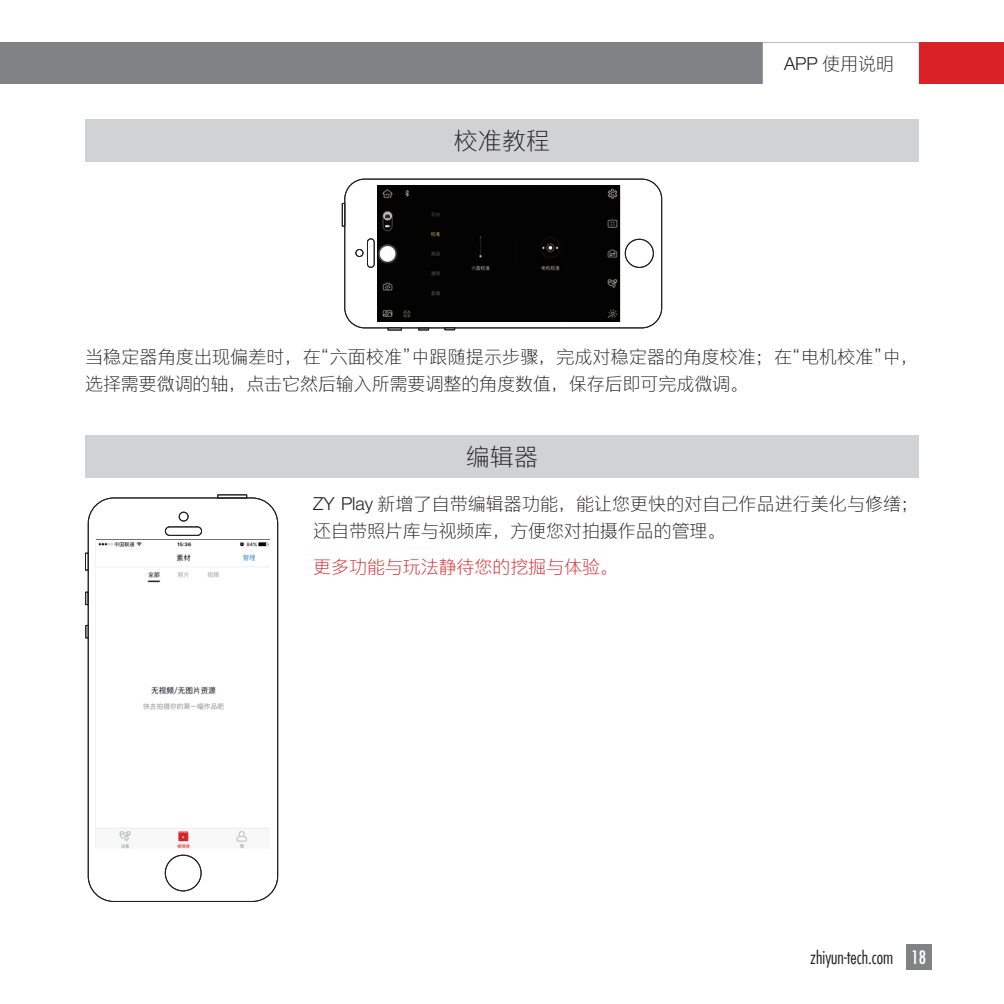
<style>
.page{position:relative;width:1004px;height:1004px;background:#fff}
.page>*{position:absolute;margin:0;border:0;box-sizing:border-box;transform-origin:0 0}
.标题1{font:24px "M Ying Hei PRC W3";color:#231f20}
.正文无段前段后{font:18px/27px "M Ying Hei PRC W3";color:#231f20}
.t1{font:300 condensed 18px "Futura LT";color:#231f20}
.红色字体{font:18px "M Ying Hei PRC W3";letter-spacing:-.005em;color:#da2128}
.页码{font:18px "M Ying Hei PRC W3";letter-spacing:-.005em;color:#231f20}
.s1{font-weight:400;color:#fff}
</style>
<div class="page">
<div style="left:918px;top:43px;width:85px;height:41px;background:#da2128"></div>
<div style="left:906px;top:944px;width:25px;height:25px;background:#808285"></div>
<div style="left:0;top:43px;width:918px;height:41px;background:#808285"></div>
<div style="left:762px;top:43px;width:156px;height:41px;background:#fff"></div>
<div style="left:85px;top:119px;width:833px;height:43px;background:#d1d2d4"></div>
<div style="left:85px;top:435px;width:833px;height:42px;background:#d1d2d4"></div>
<div style="left:88px;top:497px;width:190px;height:404px;border:1px solid #231f20;border-radius:26px"></div>
<div style="left:179px;top:512px;width:9px;height:9px;border:1px solid #231f20;border-radius:50%"></div>
<div style="left:165px;top:526px;width:37px;height:10px;border:1px solid #231f20;border-radius:4px"></div>
<svg style="left:217px;top:494px;width:30px;height:4px"></svg>
<svg style="left:85px;top:552px;width:4px;height:19px"></svg>
<svg style="left:85px;top:591px;width:4px;height:14px"></svg>
<svg style="left:85px;top:624px;width:4px;height:14px"></svg>
<div style="left:165px;top:854px;width:36px;height:37px;border:1px solid #231f20;border-radius:50%"></div>
<img style="left:97px;top:542px;width:172px;height:306px">
<div style="left:344px;top:179px;width:318px;height:149px;border:1px solid #231f20;border-radius:20px"></div>
<div style="left:355px;top:249px;width:8px;height:8px;border:1px solid #231f20;border-radius:50%"></div>
<div style="left:367px;top:238px;width:7px;height:30px;border:1px solid #231f20;border-radius:3px"></div>
<svg style="left:341px;top:202px;width:4px;height:25px"></svg>
<svg style="left:387px;top:327px;width:15px;height:4px"></svg>
<svg style="left:418px;top:327px;width:11px;height:4px"></svg>
<svg style="left:444px;top:327px;width:11px;height:3px"></svg>
<div style="left:625px;top:239px;width:28px;height:29px;border:1px solid #231f20;border-radius:50%"></div>
<div style="left:378px;top:185px;width:241px;height:136px;background:#030303"></div>
<p class="标题1" style="left:454px;top:126px;width:97px">校准教程</p>
<p class="页码" style="left:784px;top:52px;width:111px">APP 使用说明</p>
<p class="正文无段前段后" style="left:85px;top:343px;width:835px">当稳定器角度出现偏差时，在“六面校准”中跟随提示步骤，完成对稳定器的角度校准；在“电机校准”中，选择需要微调的轴，点击它然后输入所需要调整的角度数值，保存后即可完成微调。</p>
<p class="标题1" style="left:466px;top:441px;width:73px">编辑器</p>
<p class="正文无段前段后" style="left:313px;top:490px;width:607px">ZY Play 新增了自带编辑器功能，能让您更快的对自己作品进行美化与修缮；还自带照片库与视频库，方便您对拍摄作品的管理。</p>
<p class="红色字体" style="left:313px;top:555px;width:306px">更多功能与玩法静待您的挖掘与体验。</p>
<p class="t1" style="left:810px;top:946px;width:118px">zhiyun-tech.com <span class="s1">18</span></p>
</div>
